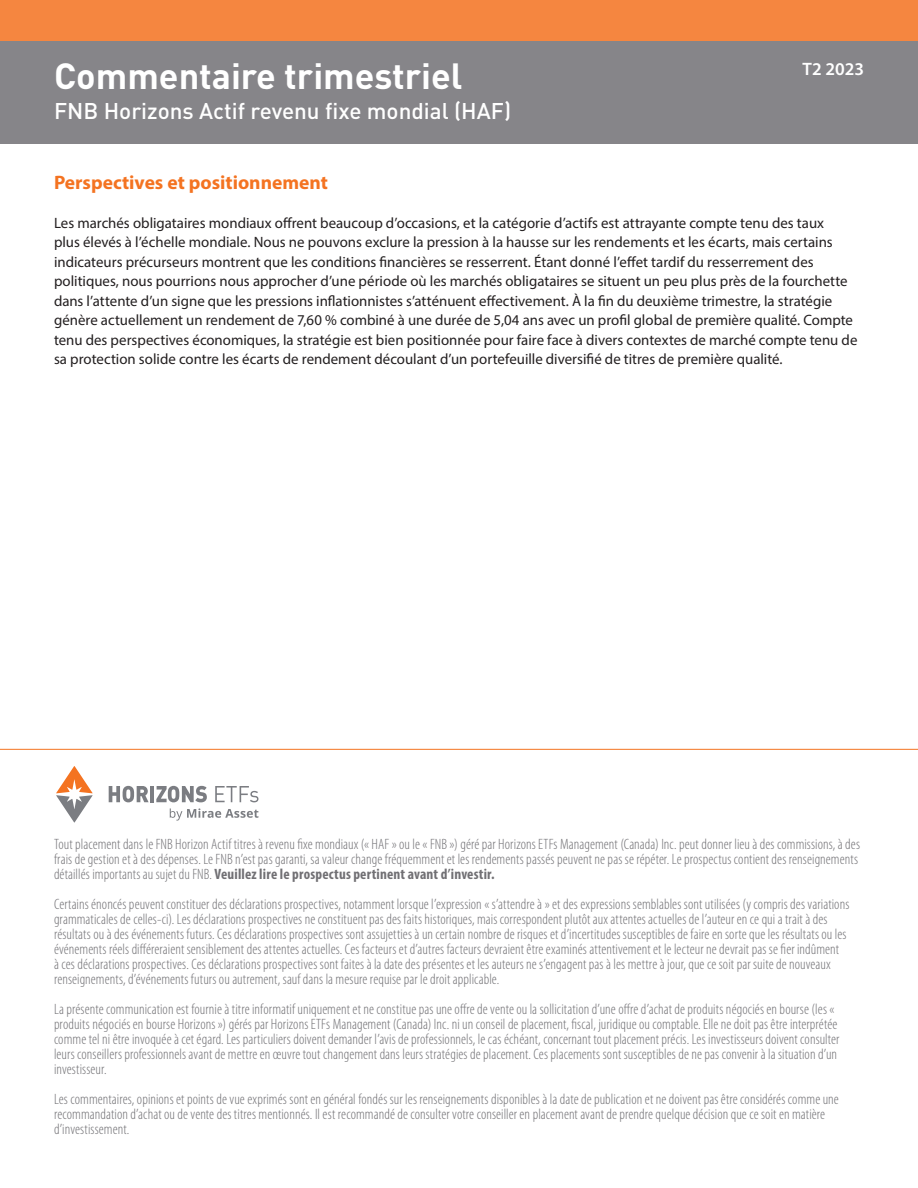
<style>
.page{position:relative;width:918px;height:1188px;background:#fff}
.page>*{position:absolute;margin:0;border:0;box-sizing:border-box;transform-origin:0 0}
.t1{font:700 36px "DIN Pro";color:#fff}
.t2{font:500 22.5px "DIN Pro";color:#fff}
.Paragraph{font:700 19.5px "Myriad Pro";color:#f47321}
.t3{font:600 18px "Myriad Pro";color:#fff}
.small_print_bottom{font:300 condensed 15px/15px "Myriad Pro";letter-spacing:.005em;color:#717074}
.Paragraph-2{font:15px/19.5px "Myriad Pro";color:#231f20}
.s1{font-weight:700}
</style>
<div class="page">
<div style="left:0;top:41px;width:918px;height:103px;background:#868589"></div>
<div style="left:0;top:0;width:918px;height:41px;background:#f58640"></div>
<svg style="left:170px;top:808px;width:88px;height:13px"></svg>
<svg style="left:56px;top:766px;width:37px;height:57px"></svg>
<svg style="left:109px;top:786px;width:40px;height:16px"></svg>
<hr style="left:150px;top:786px;width:4px;height:16px;background:#7b7d82">
<svg style="left:156px;top:786px;width:51px;height:16px"></svg>
<svg style="left:215px;top:786px;width:43px;height:16px"></svg>
<hr style="left:0;top:749px;width:918px;height:1px;background:#f47321">
<p class="t1" style="left:54px;top:46px;width:410px">Commentaire trimestriel</p>
<p class="t2" style="left:54px;top:93px;width:459px">FNB Horizons Actif revenu fixe mondial (HAF)</p>
<p class="t3" style="left:803px;top:58px;width:63px">T2 2023</p>
<p class="Paragraph" style="left:54px;top:169px;width:275px">Perspectives et positionnement</p>
<p class="Paragraph-2" style="left:54px;top:212px;width:805px">Les marchés obligataires mondiaux offrent beaucoup d’occasions, et la catégorie d’actifs est attrayante compte tenu des taux<br>plus élevés à l’échelle mondiale. Nous ne pouvons exclure la pression à la hausse sur les rendements et les écarts, mais certains indicateurs précurseurs montrent que les conditions financières se resserrent. Étant donné l’effet tardif du resserrement des politiques, nous pourrions nous approcher d’une période où les marchés obligataires se situent un peu plus près de la fourchette dans l’attente d’un signe que les pressions inflationnistes s’atténuent effectivement. À la fin du deuxième trimestre, la stratégie génère actuellement un rendement de 7,60 % combiné à une durée de 5,04 ans avec un profil global de première qualité. Compte tenu des perspectives économiques, la stratégie est bien positionnée pour faire face à divers contextes de marché compte tenu de sa protection solide contre les écarts de rendement découlant d’un portefeuille diversifié de titres de première qualité.</p>
<p class="small_print_bottom" style="left:54px;top:836px;width:808px">Tout placement dans le FNB Horizon Actif titres à revenu fixe mondiaux (« HAF » ou le « FNB ») géré par Horizons ETFs Management (Canada) Inc. peut donner lieu à des commissions, à des frais de gestion et à des dépenses. Le FNB n’est pas garanti, sa valeur change fréquemment et les rendements passés peuvent ne pas se répéter. Le prospectus contient des renseignements détaillés importants au sujet du FNB. <span class="s1">Veuillez lire le prospectus pertinent avant d’investir.</span></p>
<p class="small_print_bottom" style="left:54px;top:896px;width:797px">Certains énoncés peuvent constituer des déclarations prospectives, notamment lorsque l’expression « s’attendre à » et des expressions semblables sont utilisées (y compris des variations grammaticales de celles-ci). Les déclarations prospectives ne constituent pas des faits historiques, mais correspondent plutôt aux attentes actuelles de l’auteur en ce qui a trait à des résultats ou à des événements futurs. Ces déclarations prospectives sont assujetties à un certain nombre de risques et d’incertitudes susceptibles de faire en sorte que les résultats ou les événements réels différeraient sensiblement des attentes actuelles. Ces facteurs et d’autres facteurs devraient être examinés attentivement et le lecteur ne devrait pas se fier indûment<br>à ces déclarations prospectives. Ces déclarations prospectives sont faites à la date des présentes et les auteurs ne s’engagent pas à les mettre à jour, que ce soit par suite de nouveaux renseignements, d’événements futurs ou autrement, sauf dans la mesure requise par le droit applicable.</p>
<p class="small_print_bottom" style="left:54px;top:1001px;width:787px">La présente communication est fournie à titre informatif uniquement et ne constitue pas une offre de vente ou la sollicitation d’une offre d’achat de produits négociés en bourse (les « produits négociés en bourse Horizons ») gérés par Horizons ETFs Management (Canada) Inc. ni un conseil de placement, fiscal, juridique ou comptable. Elle ne doit pas être interprétée comme tel ni être invoquée à cet égard. Les particuliers doivent demander l’avis de professionnels, le cas échéant, concernant tout placement précis. Les investisseurs doivent consulter leurs conseillers professionnels avant de mettre en œuvre tout changement dans leurs stratégies de placement. Ces placements sont susceptibles de ne pas convenir à la situation d’un investisseur.</p>
<p class="small_print_bottom" style="left:54px;top:1091px;width:786px">Les commentaires, opinions et points de vue exprimés sont en général fondés sur les renseignements disponibles à la date de publication et ne doivent pas être considérés comme une recommandation d’achat ou de vente des titres mentionnés. Il est recommandé de consulter votre conseiller en placement avant de prendre quelque décision que ce soit en matière d’investissement.</p>
</div>
